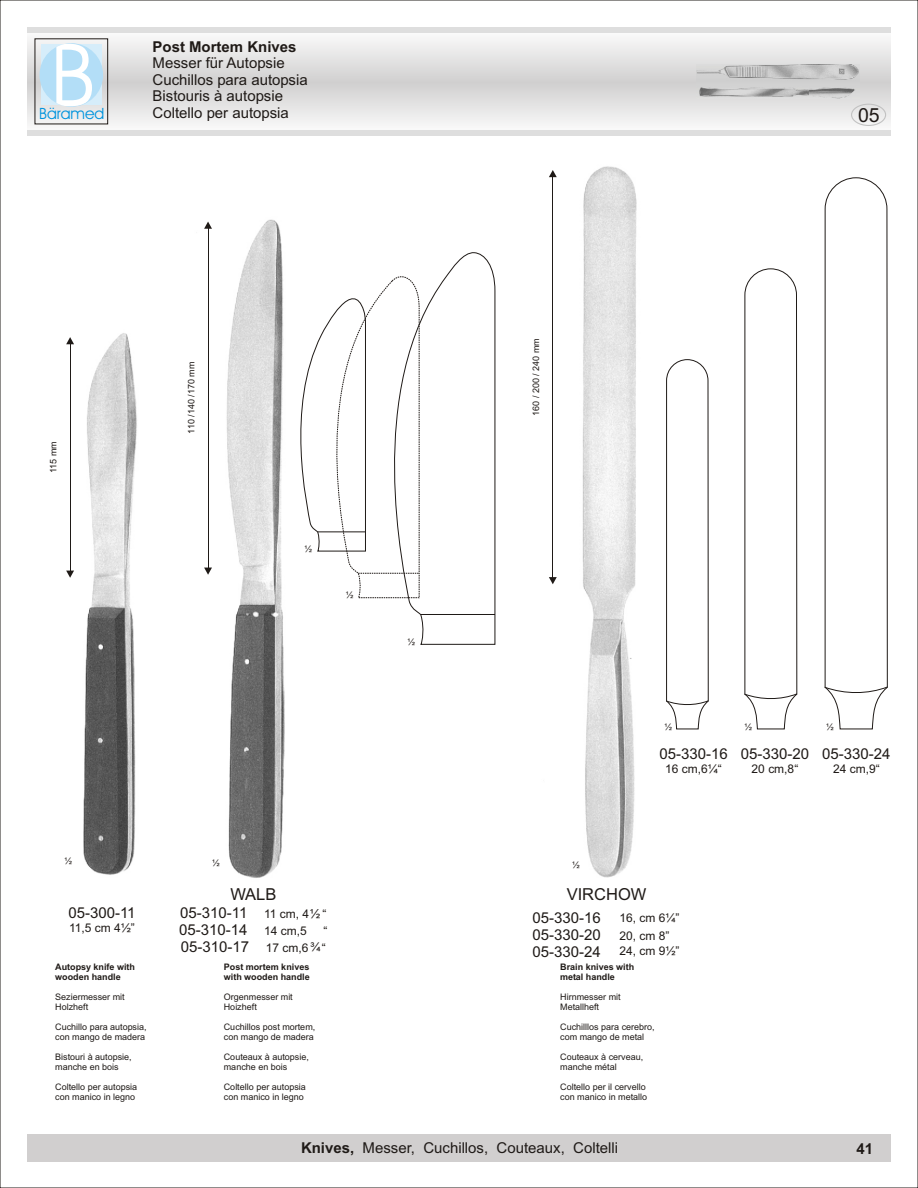
<style>
.page{position:relative;width:918px;height:1188px;background:#fff}
.page>*{position:absolute;margin:0;border:0;box-sizing:border-box;transform-origin:0 0}
.t1{font:88.05px "Avant Garde Bk BT";color:#fff}
.t2{font:19.5px "Arial";color:#1f1a17}
.t3{font:16.5px "Arial";color:#1f1a17}
.t4{font:15.6px "Avant Garde Bk BT";color:#0094de}
.t5{font:15px/16.5px "Arial";color:#1f1a17}
.t6{font:700 15px "Arial";color:#1f1a17}
.t7{font:12.3px "Arial";color:#1f1a17}
.t8{font:12px/18px "Arial";color:#1f1a17}
.t9{font:9px/10.1px "Arial";color:#1f1a17}
.t10{font:700 9px/10.1px "Arial";color:#1f1a17}
.s1{font-size:12px}
.s2{font-weight:700}
</style>
<div class="page">
<img style="left:66px;top:166px;width:796px;height:712px">
<svg style="left:27px;top:38px;width:864px;height:98px"></svg>
<div style="left:27px;top:1135px;width:864px;height:27px;background:#d1cfcf"></div>
<svg style="left:66px;top:337px;width:8px;height:7px"></svg>
<hr style="left:70px;top:344px;width:1px;height:227px;background:#1f1a17">
<svg style="left:66px;top:571px;width:8px;height:7px"></svg>
<svg style="left:204px;top:222px;width:8px;height:7px"></svg>
<hr style="left:208px;top:228px;width:1px;height:340px;background:#1f1a17">
<svg style="left:204px;top:568px;width:8px;height:7px"></svg>
<svg style="left:549px;top:170px;width:8px;height:7px"></svg>
<hr style="left:552px;top:177px;width:1px;height:401px;background:#1f1a17">
<svg style="left:549px;top:577px;width:8px;height:7px"></svg>
<div style="left:27px;top:27px;width:864px;height:6px;background:#dedede"></div>
<div style="left:27px;top:130px;width:864px;height:5px;background:#dedede"></div>
<svg style="left:744px;top:0;width:54px;height:730px"></svg>
<svg style="left:363px;top:252px;width:133px;height:393px"></svg>
<hr style="left:421px;top:614px;width:74px;height:1px;background:#1f1a17">
<svg style="left:285px;top:271px;width:135px;height:327px"></svg>
<hr style="left:318px;top:531px;width:48px;height:1px;background:#1f1a17">
<svg style="left:824px;top:178px;width:64px;height:552px"></svg>
<svg style="left:665px;top:0;width:44px;height:730px"></svg>
<img style="left:696px;top:64px;width:164px;height:35px">
<div style="left:851px;top:104px;width:35px;height:22px;border:1px solid #c2c2c2;border-radius:50%"></div>
<div style="left:41px;top:45px;width:61px;height:60px;background:#d6edfa"></div>
<div style="left:40px;top:43px;width:63px;height:64px;background:#b3def7;border-radius:50%"></div>
<h1 class="t1" style="left:51px;top:39px;width:46px">B</h1>
<h3 class="t4" style="left:39px;top:108px;width:67px">Bäramed</h3>
<h3 class="t6" style="left:153px;top:41px;width:145px">Post Mortem Knives</h3>
<h3 class="t5" style="left:153px;top:56px;width:157px">Messer für Autopsie<br>Cuchillos para autopsia<br>Bistouris à autopsie<br>Coltello per autopsia</h3>
<h2 class="t2" style="left:858px;top:108px;width:23px">05</h2>
<p class="t9" style="left:49px;top:473px;width:33px;rotate:-90deg">115 mm</p>
<p class="t9" style="left:187px;top:434px;width:73px;rotate:-90deg">110 /140 /170 mm</p>
<p class="t9" style="left:305px;top:544px;width:9px">½</p>
<p class="t9" style="left:346px;top:591px;width:9px">½</p>
<p class="t9" style="left:408px;top:637px;width:9px">½</p>
<p class="t9" style="left:532px;top:416px;width:79px;rotate:-90deg">160 / 200 / 240 mm</p>
<p class="t9" style="left:664px;top:722px;width:9px">½</p>
<p class="t9" style="left:744px;top:722px;width:9px">½</p>
<h3 class="t5" style="left:659px;top:747px;width:70px">05-330-16</h3>
<h3 class="t8" style="left:665px;top:761px;width:58px">16 cm,6¼“</h3>
<h3 class="t5" style="left:741px;top:747px;width:70px">05-330-20</h3>
<h3 class="t8" style="left:752px;top:761px;width:48px">20 cm,8“</h3>
<p class="t9" style="left:826px;top:722px;width:9px">½</p>
<h3 class="t5" style="left:822px;top:747px;width:70px">05-330-24</h3>
<h3 class="t8" style="left:833px;top:761px;width:48px">24 cm,9“</h3>
<p class="t9" style="left:64px;top:857px;width:9px">½</p>
<p class="t9" style="left:212px;top:859px;width:9px">½</p>
<p class="t9" style="left:572px;top:860px;width:9px">½</p>
<h3 class="t5" style="left:68px;top:906px;width:69px">05-300-11</h3>
<h3 class="t8" style="left:69px;top:920px;width:67px">11,5 cm 4½”</h3>
<p class="t10" style="left:55px;top:962px;width:81px">Autopsy knife with wooden handle</p>
<p class="t9" style="left:55px;top:993px;width:71px">Seziermesser mit<br>Holzheft</p>
<p class="t9" style="left:55px;top:1023px;width:93px">Cuchillo para autopsia, con mango de madera</p>
<p class="t9" style="left:55px;top:1053px;width:78px">Bistouri à autopsie, manche en bois</p>
<p class="t9" style="left:55px;top:1083px;width:84px">Coltello per autopsia con manico in legno</p>
<h3 class="t3" style="left:230px;top:888px;width:48px">WALB</h3>
<h3 class="t3" style="left:567px;top:888px;width:81px">VIRCHOW</h3>
<h3 class="t5" style="left:179px;top:906px;width:149px">05-310-11 <span class="s1">11 cm, 4 “<br></span>05-310-14 <span class="s1">14 cm,5</span></h3>
<h3 class="t7" style="left:310px;top:909px;width:12px">½</h3>
<h3 class="t8" style="left:311px;top:939px;width:12px">¾</h3>
<h3 class="t8" style="left:324px;top:923px;width:5px">“</h3>
<h3 class="t5" style="left:181px;top:939px;width:147px">05-310-17 <span class="s1">17 cm,6 “</span></h3>
<h3 class="t5" style="left:532px;top:911px;width:70px;text-align:justify">05-330-16<br>05-330-20<br>05-330-24</h3>
<h3 class="t8" style="left:619px;top:909px;width:62px">16, cm 6¼”<br>20, cm 8”</h3>
<h3 class="t8" style="left:619px;top:943px;width:62px">24, cm 9½”</h3>
<p class="t10" style="left:224px;top:962px;width:87px">Post mortem knives with wooden handle</p>
<p class="t9" style="left:224px;top:992px;width:70px">Orgenmesser mit<br>Hoizheft</p>
<p class="t9" style="left:224px;top:1023px;width:93px">Cuchillos post mortem, con mango de madera</p>
<p class="t9" style="left:224px;top:1053px;width:87px">Couteaux à autopsie, manche en bois</p>
<p class="t9" style="left:224px;top:1083px;width:84px">Coltello per autopsia con manico in legno</p>
<p class="t10" style="left:560px;top:962px;width:76px">Brain knives with metal handle</p>
<p class="t9" style="left:560px;top:992px;width:62px">Hirnmesser mit<br>Metallheft</p>
<p class="t9" style="left:560px;top:1023px;width:96px">Cuchilllos para cerebro, com mango de metal</p>
<p class="t9" style="left:560px;top:1053px;width:85px">Couteaux à cerveau, manche métal</p>
<p class="t9" style="left:560px;top:1083px;width:89px">Coltello per il cervello con manico in metallo</p>
<h3 class="t5" style="left:301px;top:1140px;width:319px"><span class="s2">Knives,</span> Messer, Cuchillos, Couteaux, Coltelli</h3>
<h3 class="t6" style="left:856px;top:1143px;width:18px">41</h3>
</div>
